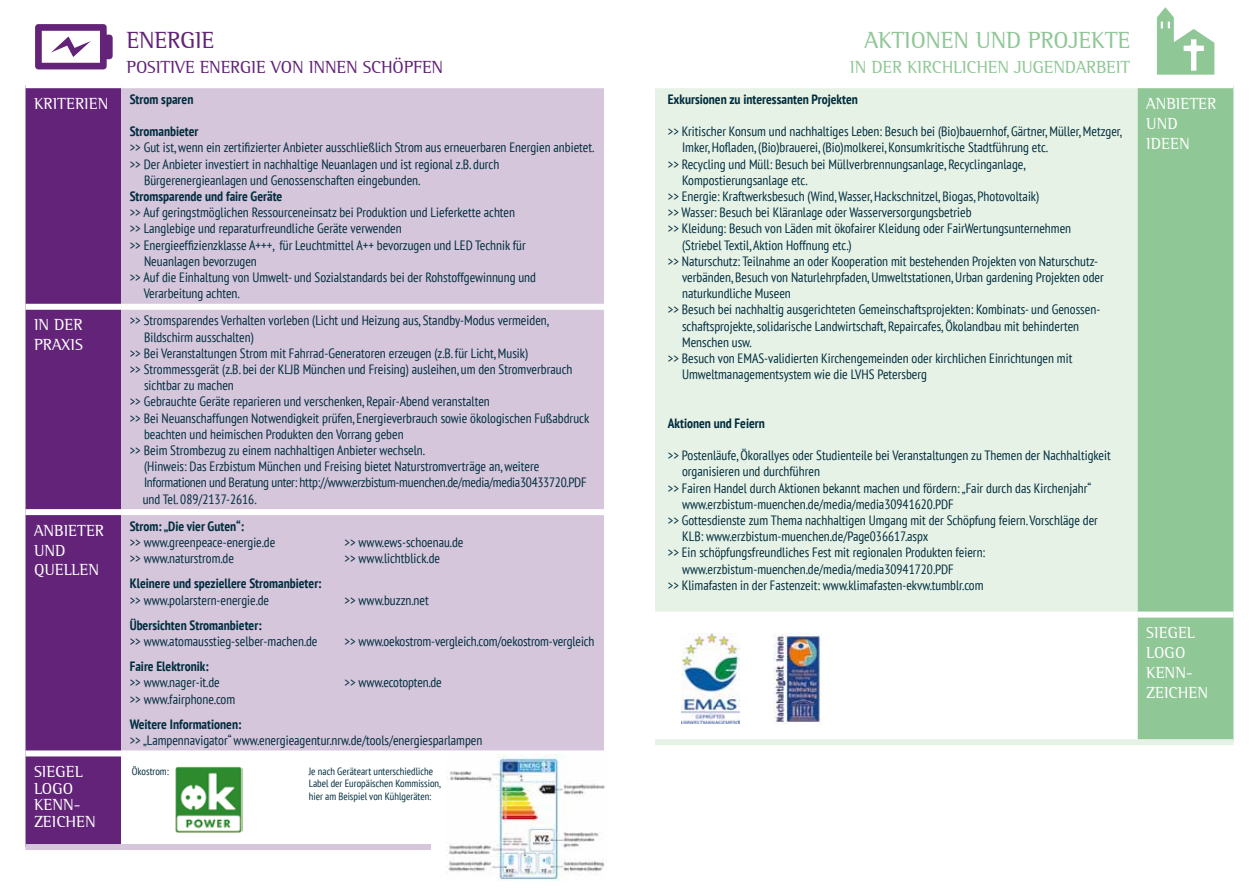
<style>
.page{position:relative;width:1259px;height:893px;background:#fff}
.page>*{position:absolute;margin:0;border:0;box-sizing:border-box;transform-origin:0 0}
.t1{font:24px "EJA Normal";letter-spacing:-.01em;color:#90c796}
.t2{font:24px "EJA Normal";letter-spacing:-.01em;color:#622378}
.t3{font:18px "EJA Normal";letter-spacing:-.01em;color:#622378}
.t4{font:18px "EJA Normal";letter-spacing:-.01em;color:#90c796}
.t5{font:16.5px/19.8px "EJA Normal";color:#fff}
.t6{font:condensed 13.5px/16.2px "PT Sans";color:#002d3e}
.t7{font:700 condensed 13.5px "PT Sans";color:#002d3e}
.t8{font:condensed 13.5px "PT Sans";letter-spacing:-.02em;color:#002d3e}
.t9{font:condensed 10.5px/12.6px "PT Sans";color:#002d3e}
</style>
<div class="page">
<div style="left:26px;top:88px;width:95px;height:756px;background:#622378"></div>
<div style="left:121px;top:88px;width:483px;height:662px;background:#d5c6dc"></div>
<div style="left:26px;top:304px;width:95px;height:6px;background:#fff"></div>
<div style="left:121px;top:304px;width:483px;height:6px;background:#fff"></div>
<div style="left:26px;top:509px;width:95px;height:6px;background:#fff"></div>
<div style="left:121px;top:509px;width:483px;height:6px;background:#fff"></div>
<div style="left:26px;top:750px;width:95px;height:6px;background:#fff"></div>
<div style="left:26px;top:844px;width:95px;height:6px;background:#d5c6dc"></div>
<div style="left:121px;top:844px;width:483px;height:6px;background:#d5c6dc"></div>
<div style="left:431px;top:762px;width:176px;height:131px;background:#fff"></div>
<div style="left:655px;top:85px;width:482px;height:530px;background:#e7f2e6"></div>
<div style="left:1137px;top:88px;width:96px;height:651px;background:#90c796"></div>
<div style="left:655px;top:82px;width:482px;height:6px;background:#fff"></div>
<div style="left:655px;top:612px;width:482px;height:6px;background:#fff"></div>
<div style="left:1137px;top:612px;width:96px;height:6px;background:#fff"></div>
<div style="left:655px;top:739px;width:482px;height:6px;background:#e7f2e6"></div>
<div style="left:1137px;top:739px;width:96px;height:6px;background:#e7f2e6"></div>
<svg style="left:35px;top:24px;width:78px;height:45px"></svg>
<svg style="left:1157px;top:7px;width:57px;height:68px"></svg>
<img style="left:175px;top:766px;width:68px;height:67px">
<img style="left:448px;top:754px;width:157px;height:127px">
<img style="left:681px;top:634px;width:59px;height:90px">
<img style="left:773px;top:634px;width:48px;height:90px">
<h1 class="t2" style="left:126px;top:26px;width:90px">ENERGIE</h1>
<h2 class="t3" style="left:126px;top:57px;width:318px">POSITIVE ENERGIE VON INNEN SCHÖPFEN</h2>
<p class="t5" style="left:34px;top:93px;width:76px">KRITERIEN</p>
<p class="t7" style="left:130px;top:90px;width:65px">Strom sparen</p>
<p class="t7" style="left:130px;top:123px;width:70px">Stromanbieter</p>
<p class="t6" style="left:130px;top:139px;width:466px">&gt;&gt; Gut ist, wenn ein zertifizierter Anbieter ausschließlich Strom aus erneuerbaren Energien anbietet.</p>
<p class="t6" style="left:130px;top:155px;width:371px">&gt;&gt; Der Anbieter investiert in nachhaltige Neuanlagen und ist regional z.B. durch</p>
<p class="t6" style="left:144px;top:172px;width:278px">Bürgerenergieanlagen und Genossenschaften eingebunden.</p>
<p class="t7" style="left:130px;top:187px;width:154px">Stromsparende und faire Geräte</p>
<p class="t6" style="left:130px;top:204px;width:387px">&gt;&gt; Auf geringstmöglichen Ressourceneinsatz bei Produktion und Lieferkette achten</p>
<p class="t6" style="left:130px;top:220px;width:273px">&gt;&gt; Langlebige und reparaturfreundliche Geräte verwenden</p>
<p class="t6" style="left:130px;top:236px;width:397px">&gt;&gt; Energieeffizienzklasse A+++, für Leuchtmittel A++ bevorzugen und LED Technik für</p>
<p class="t6" style="left:144px;top:253px;width:114px">Neuanlagen bevorzugen</p>
<p class="t6" style="left:130px;top:269px;width:408px">&gt;&gt; Auf die Einhaltung von Umwelt- und Sozialstandards bei der Rohstoffgewinnung und</p>
<p class="t6" style="left:144px;top:285px;width:97px">Verarbeitung achten.</p>
<p class="t5" style="left:34px;top:315px;width:44px">IN DER<br>PRAXIS</p>
<p class="t6" style="left:130px;top:312px;width:421px">&gt;&gt; Stromsparendes Verhalten vorleben (Licht und Heizung aus, Standby-Modus vermeiden,</p>
<p class="t6" style="left:144px;top:328px;width:111px">Bildschirm ausschalten)</p>
<p class="t6" style="left:130px;top:345px;width:400px">&gt;&gt; Bei Veranstaltungen Strom mit Fahrrad-Generatoren erzeugen (z.B. für Licht, Musik)</p>
<p class="t6" style="left:130px;top:361px;width:444px">&gt;&gt; Strommessgerät (z.B. bei der KLJB München und Freising) ausleihen, um den Stromverbrauch</p>
<p class="t6" style="left:144px;top:377px;width:91px">sichtbar zu machen</p>
<p class="t6" style="left:130px;top:393px;width:362px">&gt;&gt; Gebrauchte Geräte reparieren und verschenken, Repair-Abend veranstalten</p>
<p class="t6" style="left:130px;top:409px;width:461px">&gt;&gt; Bei Neuanschaffungen Notwendigkeit prüfen, Energieverbrauch sowie ökologischen Fußabdruck</p>
<p class="t6" style="left:144px;top:426px;width:261px">beachten und heimischen Produkten den Vorrang geben</p>
<p class="t6" style="left:130px;top:442px;width:297px">&gt;&gt; Beim Strombezug zu einem nachhaltigen Anbieter wechseln.</p>
<p class="t6" style="left:144px;top:458px;width:397px">(Hinweis: Das Erzbistum München und Freising bietet Naturstromverträge an, weitere</p>
<p class="t8" style="left:144px;top:474px;width:444px">Informationen und Beratung unter: http://www.erzbistum-muenchen.de/media/media30433720.PDF</p>
<p class="t6" style="left:143px;top:490px;width:115px">und Tel. 089/2137-2616.</p>
<p class="t5" style="left:34px;top:520px;width:72px">ANBIETER<br>UND<br>QUELLEN</p>
<p class="t7" style="left:130px;top:517px;width:116px">Strom: „Die vier Guten“:</p>
<p class="t6" style="left:130px;top:534px;width:147px">&gt;&gt; www.greenpeace-energie.de &gt;&gt; www.naturstrom.de</p>
<p class="t7" style="left:130px;top:575px;width:193px">Kleinere und speziellere Stromanbieter:</p>
<p class="t6" style="left:130px;top:591px;width:141px">&gt;&gt; www.polarstern-energie.de</p>
<p class="t7" style="left:130px;top:616px;width:134px">Übersichten Stromanbieter:</p>
<p class="t6" style="left:130px;top:633px;width:189px">&gt;&gt; www.atomausstieg-selber-machen.de</p>
<p class="t7" style="left:130px;top:657px;width:81px">Faire Elektronik:</p>
<p class="t6" style="left:130px;top:674px;width:107px">&gt;&gt; www.nager-it.de<br>&gt;&gt; www.fairphone.com</p>
<p class="t7" style="left:130px;top:715px;width:113px">Weitere Informationen:</p>
<p class="t6" style="left:130px;top:732px;width:354px">&gt;&gt; „Lampennavigator“ www.energieagentur.nrw.de/tools/energiesparlampen</p>
<p class="t6" style="left:344px;top:534px;width:120px">&gt;&gt; www.ews-schoenau.de &gt;&gt; www.lichtblick.de</p>
<p class="t6" style="left:344px;top:591px;width:86px">&gt;&gt; www.buzzn.net</p>
<p class="t6" style="left:344px;top:633px;width:251px">&gt;&gt; www.oekostrom-vergleich.com/oekostrom-vergleich</p>
<p class="t6" style="left:344px;top:674px;width:99px">&gt;&gt; www.ecotopten.de</p>
<p class="t5" style="left:34px;top:763px;width:63px;line-height:16.5px">SIEGEL<br>LOGO<br>KENN-<br>ZEICHEN</p>
<p class="t9" style="left:132px;top:764px;width:38px">Ökostrom:</p>
<p class="t9" style="left:309px;top:764px;width:134px">Je nach Geräteart unterschiedliche<br>Label der Europäischen Kommission, hier am Beispiel von Kühlgeräten:</p>
<h1 class="t1" style="left:864px;top:26px;width:267px">AKTIONEN UND PROJEKTE</h1>
<h2 class="t4" style="left:850px;top:57px;width:282px">IN DER KIRCHLICHEN JUGENDARBEIT</h2>
<p class="t7" style="left:668px;top:90px;width:192px">Exkursionen zu interessanten Projekten</p>
<p class="t6" style="left:668px;top:123px;width:456px">&gt;&gt; Kritischer Konsum und nachhaltiges Leben: Besuch bei (Bio)bauernhof, Gärtner, Müller, Metzger,</p>
<p class="t6" style="left:682px;top:139px;width:367px">Imker, Hofladen, (Bio)brauerei, (Bio)molkerei, Konsumkritische Stadtführung etc.</p>
<p class="t6" style="left:668px;top:155px;width:359px">&gt;&gt; Recycling und Müll: Besuch bei Müllverbrennungsanlage, Recyclinganlage,</p>
<p class="t6" style="left:682px;top:172px;width:127px">Kompostierungsanlage etc.</p>
<p class="t6" style="left:668px;top:188px;width:373px">&gt;&gt; Energie: Kraftwerksbesuch (Wind, Wasser, Hackschnitzel, Biogas, Photovoltaik)</p>
<p class="t6" style="left:668px;top:204px;width:305px">&gt;&gt; Wasser: Besuch bei Kläranlage oder Wasserversorgungsbetrieb</p>
<p class="t6" style="left:668px;top:220px;width:405px">&gt;&gt; Kleidung: Besuch von Läden mit ökofairer Kleidung oder FairWertungsunternehmen</p>
<p class="t6" style="left:682px;top:236px;width:171px">(Striebel Textil, Aktion Hoffnung etc.)</p>
<p class="t6" style="left:668px;top:253px;width:432px">&gt;&gt; Naturschutz: Teilnahme an oder Kooperation mit bestehenden Projekten von Naturschutz-</p>
<p class="t6" style="left:682px;top:269px;width:423px">verbänden, Besuch von Naturlehrpfaden, Umweltstationen, Urban gardening Projekten oder</p>
<p class="t6" style="left:682px;top:285px;width:110px">naturkundliche Museen</p>
<p class="t6" style="left:668px;top:301px;width:434px">&gt;&gt; Besuch bei nachhaltig ausgerichteten Gemeinschaftsprojekten: Kombinats- und Genossen-</p>
<p class="t6" style="left:682px;top:317px;width:398px">schaftsprojekte, solidarische Landwirtschaft, Repaircafes, Ökolandbau mit behinderten</p>
<p class="t6" style="left:682px;top:334px;width:71px">Menschen usw.</p>
<p class="t6" style="left:668px;top:350px;width:406px">&gt;&gt; Besuch von EMAS-validierten Kirchengemeinden oder kirchlichen Einrichtungen mit</p>
<p class="t6" style="left:682px;top:366px;width:246px">Umweltmanagementsystem wie die LVHS Petersberg</p>
<p class="t7" style="left:668px;top:414px;width:99px">Aktionen und Feiern</p>
<p class="t6" style="left:668px;top:447px;width:444px">&gt;&gt; Postenläufe, Ökorallyes oder Studienteile bei Veranstaltungen zu Themen der Nachhaltigkeit</p>
<p class="t6" style="left:682px;top:463px;width:139px">organisieren und durchführen</p>
<p class="t6" style="left:668px;top:479px;width:425px">&gt;&gt; Fairen Handel durch Aktionen bekannt machen und fördern: „Fair durch das Kirchenjahr“</p>
<p class="t6" style="left:682px;top:496px;width:273px">www.erzbistum-muenchen.de/media/media30941620.PDF</p>
<p class="t6" style="left:668px;top:512px;width:432px">&gt;&gt; Gottesdienste zum Thema nachhaltigen Umgang mit der Schöpfung feiern. Vorschläge der</p>
<p class="t6" style="left:682px;top:528px;width:248px">KLB: www.erzbistum-muenchen.de/Page036617.aspx</p>
<p class="t6" style="left:668px;top:544px;width:319px">&gt;&gt; Ein schöpfungsfreundliches Fest mit regionalen Produkten feiern:</p>
<p class="t6" style="left:682px;top:560px;width:273px">www.erzbistum-muenchen.de/media/media30941720.PDF</p>
<p class="t6" style="left:668px;top:577px;width:317px">&gt;&gt; Klimafasten in der Fastenzeit: www.klimafasten-ekvw.tumblr.com</p>
<p class="t5" style="left:1146px;top:93px;width:72px">ANBIETER<br>UND<br>IDEEN</p>
<p class="t5" style="left:1146px;top:623px;width:63px">SIEGEL<br>LOGO<br>KENN-<br>ZEICHEN</p>
</div>
